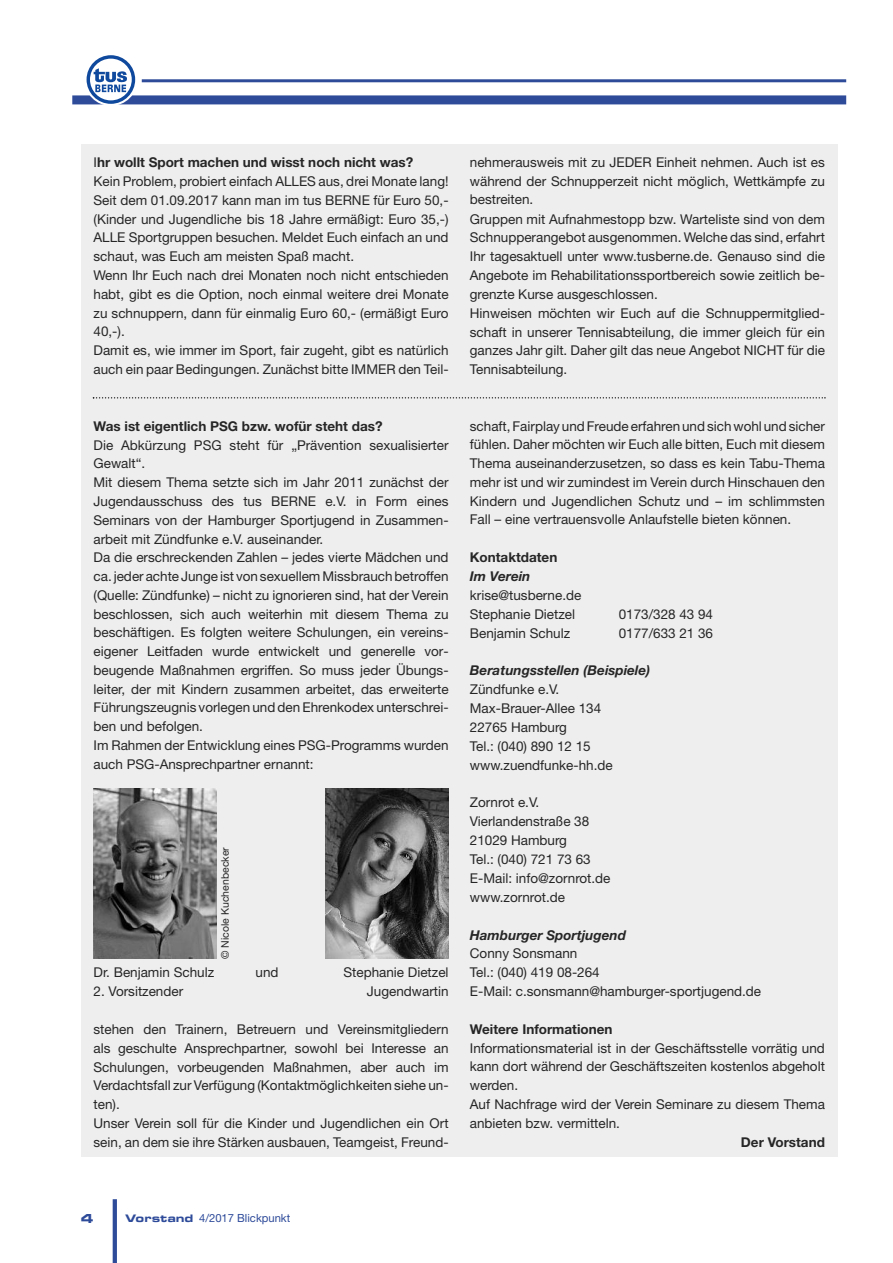
<style>
.page{position:relative;width:893px;height:1263px;background:#fff}
.page>*{position:absolute;margin:0;border:0;box-sizing:border-box;transform-origin:0 0}
.t1{font:13.5px/18.9px "Helvetica Neue";color:#272627}
.t2{font:700 13.5px "Helvetica Neue";color:#272627}
.t3{font:italic 700 13.5px "Helvetica Neue";color:#272627}
.t4{font:13.5px "Microgramma Bold Ext";color:#2e4b9a}
.t5{font:11.25px "Helvetica Neue";color:#2e4b9a}
.t6{font:10.5px "Helvetica Neue";color:#272627}
.s1{font-weight:700}
.s2{font-family:"Microgramma D Bold Exte"}
</style>
<div class="page">
<div style="left:81px;top:145px;width:757px;height:1012px;background:#eee"></div>
<hr style="left:113px;top:1199px;width:4px;height:64px;background:#2e4b9a">
<img style="left:94px;top:789px;width:123px;height:170px">
<img style="left:325px;top:789px;width:124px;height:170px">
<div style="left:72px;top:95px;width:774px;height:9px;background:#2e4b9a"></div>
<svg style="left:85px;top:55px;width:50px;height:49px"></svg>
<hr style="left:142px;top:79px;width:704px;height:3px;background:#2e4b9a">
<svg style="left:93px;top:397px;width:733px;height:2px"></svg>
<p class="t1" style="left:94px;top:154px;width:357px">I<span class="s1">hr wollt Sport machen und wisst noch nicht was?<br></span>Kein Problem, probiert einfach ALLES aus, drei Monate lang!<br>Seit dem 01.09.2017 kann man im tus BERNE für Euro 50,- (Kinder und Jugendliche bis 18 Jahre ermäßigt: Euro 35,-)<br>ALLE Sportgruppen besuchen. Meldet Euch einfach an und schaut, was Euch am meisten Spaß macht.<br>Wenn Ihr Euch nach drei Monaten noch nicht entschieden habt, gibt es die Option, noch einmal weitere drei Monate zu schnuppern, dann für einmalig Euro 60,- (ermäßigt Euro 40,-).<br>Damit es, wie immer im Sport, fair zugeht, gibt es natürlich auch ein paar Bedingungen. Zunächst bitte IMMER den Teil-</p>
<p class="t1" style="left:470px;top:154px;width:357px">nehmerausweis mit zu JEDER Einheit nehmen. Auch ist es während der Schnupperzeit nicht möglich, Wettkämpfe zu bestreiten.<br>Gruppen mit Aufnahmestopp bzw. Warteliste sind von dem Schnupperangebot ausgenommen. Welche das sind, erfahrt Ihr tagesaktuell unter www.tusberne.de. Genauso sind die Angebote im Rehabilitationssportbereich sowie zeitlich be&shy;grenzte Kurse ausgeschlossen.<br>Hinweisen möchten wir Euch auf die Schnuppermitglied&shy;schaft in unserer Tennisabteilung, die immer gleich für ein ganzes Jahr gilt. Daher gilt das neue Angebot NICHT für die Tennisabteilung.</p>
<p class="t2" style="left:94px;top:421px;width:290px">Was ist eigentlich PSG bzw. wofür steht das?</p>
<p class="t1" style="left:94px;top:437px;width:357px">Die Abkürzung PSG steht für „Prävention sexualisierter Gewalt“.<br>Mit diesem Thema setzte sich im Jahr 2011 zunächst der Jugendausschuss des tus BERNE e.V. in Form eines Seminars von der Hamburger Sportjugend in Zusammen&shy;arbeit mit Zündfunke e.V. auseinander.<br>Da die erschreckenden Zahlen – jedes vierte Mädchen und ca. jeder achte Junge ist von sexuellemMissbrauchbetroffen (Quelle: Zündfunke) – nicht zu ignorieren sind, hat der Verein beschlossen, sich auch weiterhin mit diesem Thema zu beschäftigen. Es folgten weitere Schulungen, ein vereins&shy;eigener Leitfaden wurde entwickelt und generelle vor&shy;beugende Maßnahmen ergriffen. So muss jeder Übungs&shy;leiter, der mit Kindern zusammen arbeitet, das erweiterte Führungszeugnis vorlegen und den Ehrenkodex unterschrei&shy;ben und befolgen.<br>Im Rahmen der Entwicklung eines PSG-Programms wurden auch PSG-Ansprechpartner ernannt:</p>
<p class="t6" style="left:221px;top:959px;width:113px;rotate:-90deg">© Nicole Kuchenbecker</p>
<p class="t1" style="left:94px;top:964px;width:122px">Dr. Benjamin Schulz</p>
<p class="t1" style="left:256px;top:964px;width:24px">und</p>
<p class="t1" style="left:343px;top:964px;width:107px">Stephanie Dietzel</p>
<p class="t1" style="left:94px;top:983px;width:91px">2. Vorsitzender</p>
<p class="t1" style="left:367px;top:983px;width:83px">Jugendwartin</p>
<p class="t1" style="left:94px;top:1021px;width:357px">stehen den Trainern, Betreuern und Vereinsmitgliedern als geschulte Ansprechpartner, sowohl bei Interesse an Schulungen, vorbeugenden Maßnahmen, aber auch im Verdachtsfall zur Verfügung (Kontaktmöglichkeiten siehe un&shy;ten).<br>Unser Verein soll für die Kinder und Jugendlichen ein Ort sein, an dem sie ihre Stärken ausbauen, Teamgeist, Freund-</p>
<p class="t1" style="left:470px;top:418px;width:357px;text-align:justify">schaft,Fairplay undFreude erfahren undsichwohl undsicher fühlen. Daher möchten wir Euch alle bitten, Euch mit diesem Thema auseinanderzusetzen, so dass es kein Tabu-Thema mehr ist und wir zumindest im Verein durch Hinschauen den Kindern und Jugendlichen Schutz und – im schlimmsten Fall – eine vertrauensvolle Anlaufstelle bieten können.</p>
<p class="t2" style="left:470px;top:552px;width:89px">Kontaktdaten</p>
<p class="t3" style="left:470px;top:571px;width:62px">Im Verein</p>
<p class="t1" style="left:470px;top:587px;width:113px">krise@tusberne.de<br>Stephanie Dietzel</p>
<p class="t1" style="left:619px;top:606px;width:96px">0173/328 43 94</p>
<p class="t1" style="left:470px;top:625px;width:102px">Benjamin Schulz</p>
<p class="t1" style="left:619px;top:625px;width:96px">0177/633 21 36</p>
<p class="t3" style="left:470px;top:666px;width:182px">Beratungsstellen (Beispiele)</p>
<p class="t1" style="left:470px;top:681px;width:144px">Zündfunke e.V.<br>Max-Brauer-Allee 134<br>22765 Hamburg<br>Tel.: (040) 890 12 15 www.zuendfunke-hh.de</p>
<p class="t1" style="left:470px;top:794px;width:142px">Zornrot e.V.<br>Vierlandenstraße 38<br>21029 Hamburg<br>Tel.: (040) 721 73 63<br>E-Mail: info@zornrot.de www.zornrot.de</p>
<p class="t3" style="left:470px;top:930px;width:158px">Hamburger Sportjugend</p>
<p class="t1" style="left:470px;top:945px;width:293px">Conny Sonsmann<br>Tel.: (040) 419 08-264<br>E-Mail: c.sonsmann@hamburger-sportjugend.de</p>
<p class="t2" style="left:470px;top:1024px;width:144px">Weitere Informationen</p>
<p class="t1" style="left:470px;top:1040px;width:357px">Informationsmaterial ist in der Geschäftsstelle vorrätig und kann dort während der Geschäftszeiten kostenlos abgeholt werden.<br>Auf Nachfrage wird der Verein Seminare zu diesem Thema anbieten bzw. vermitteln.</p>
<p class="t2" style="left:741px;top:1137px;width:85px">Der Vorstand</p>
<p class="t4" style="left:81px;top:1213px;width:14px">4</p>
<p class="t5" style="left:125px;top:1214px;width:166px"><span class="s2">Vorstand</span> 4/2017 Blickpunkt</p>
</div>
